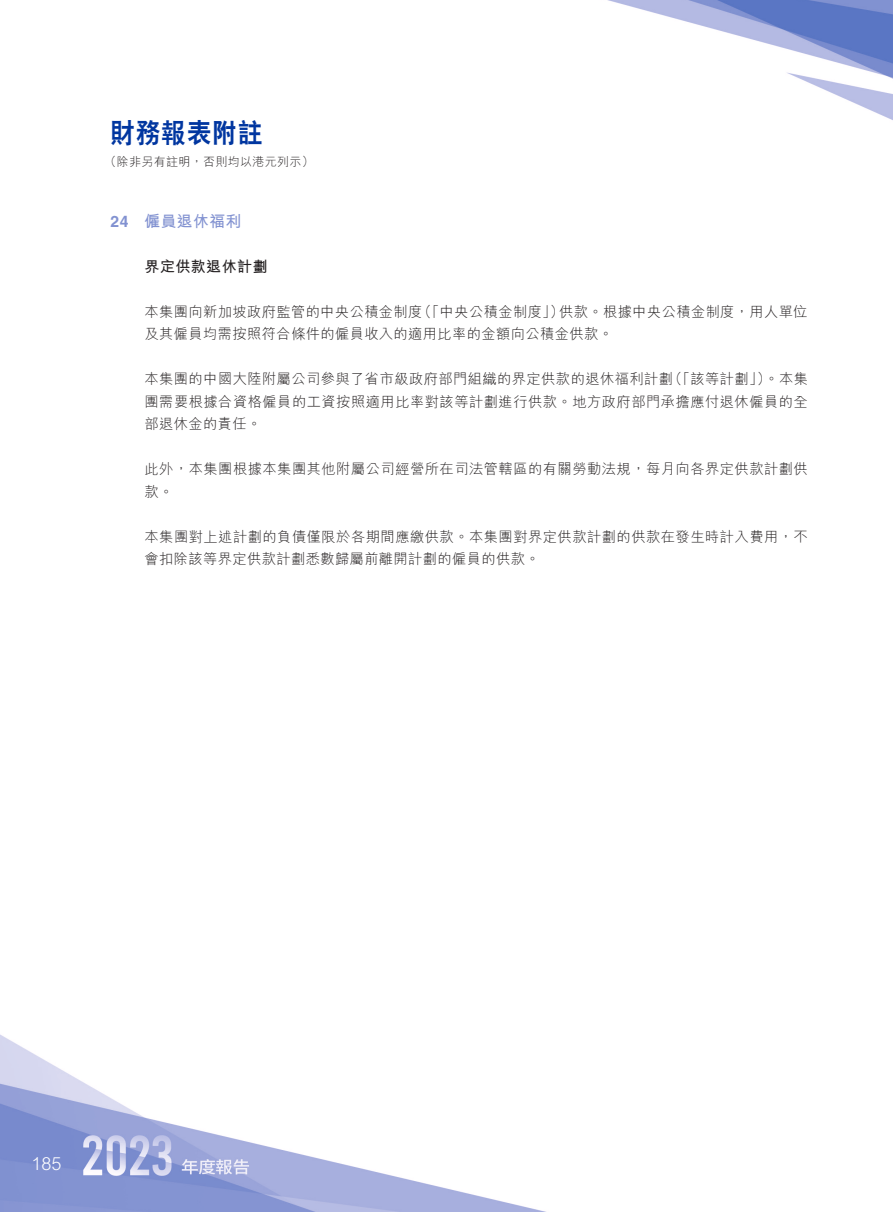
<style>
.page{position:relative;width:893px;height:1212px;background:#fff}
.page>*{position:absolute;margin:0;border:0;box-sizing:border-box;transform-origin:0 0}
.t1{font:800 27px "C Hei 2 HK";letter-spacing:.05em;color:#0036a0;scale:.9 1}
.t2{font:300 18px "M Hei HK";color:#fff}
.t3{font:700 15.75px "M Hei HK";letter-spacing:.03em;color:#8292d1}
.t4{font:700 15.75px "Helvetica LT Std";color:#8292d1}
.t5{font:700 15px "M Hei HK";letter-spacing:.03em;color:#231f20}
.t6{font:300 14.25px/22.5px "M Hei HK";letter-spacing:.03em;color:#231f20}
.t7{font:300 12px "M Hei HK";letter-spacing:.03em;color:#231f20}
</style>
<div class="page">
<img style="left:0;top:0;width:893px;height:1212px">
<h1 class="t1" style="left:111px;top:115px;width:170px">財務報表附註</h1>
<p class="t7" style="left:105px;top:155px;width:211px">（除非另有註明，否則均以港元列示(</p>
<p class="t4" style="left:111px;top:212px;width:19px">24</p>
<p class="t3" style="left:145px;top:209px;width:98px">僱員退休福利</p>
<p class="t5" style="left:145px;top:255px;width:124px">界定供款退休計劃</p>
<p class="t6" style="left:418px;top:300px;width:148px">（「中央公積金制度」）</p>
<p class="t6" style="left:145px;top:300px;width:470px">本集團向新加坡政府監管的中央公積金制度<br>及其僱員均需按照符合條件的僱員收入的適用比率的金額向公積金供款。</p>
<p class="t6" style="left:559px;top:300px;width:250px">供款。根據中央公積金制度，用人單位</p>
<p class="t6" style="left:145px;top:367px;width:665px">本集團的中國大陸附屬公司參與了省市級政府部門組織的界定供款的退休福利計劃<br>團需要根據合資格僱員的工資按照適用比率對該等計劃進行供款。地方政府部門承擔應付退休僱員的全部退休金的責任。</p>
<p class="t6" style="left:145px;top:457px;width:665px">此外，本集團根據本集團其他附屬公司經營所在司法管轄區的有關勞動法規，每月向各界定供款計劃供款。</p>
<p class="t6" style="left:145px;top:525px;width:665px">本集團對上述計劃的負債僅限於各期間應繳供款。本集團對界定供款計劃的供款在發生時計入費用，不會扣除該等界定供款計劃悉數歸屬前離開計劃的僱員的供款。</p>
<p class="t6" style="left:668px;top:367px;width:141px">（「該等計劃」）。本集</p>
<p class="t2" style="left:31px;top:1154px;width:32px">185</p>
</div>
